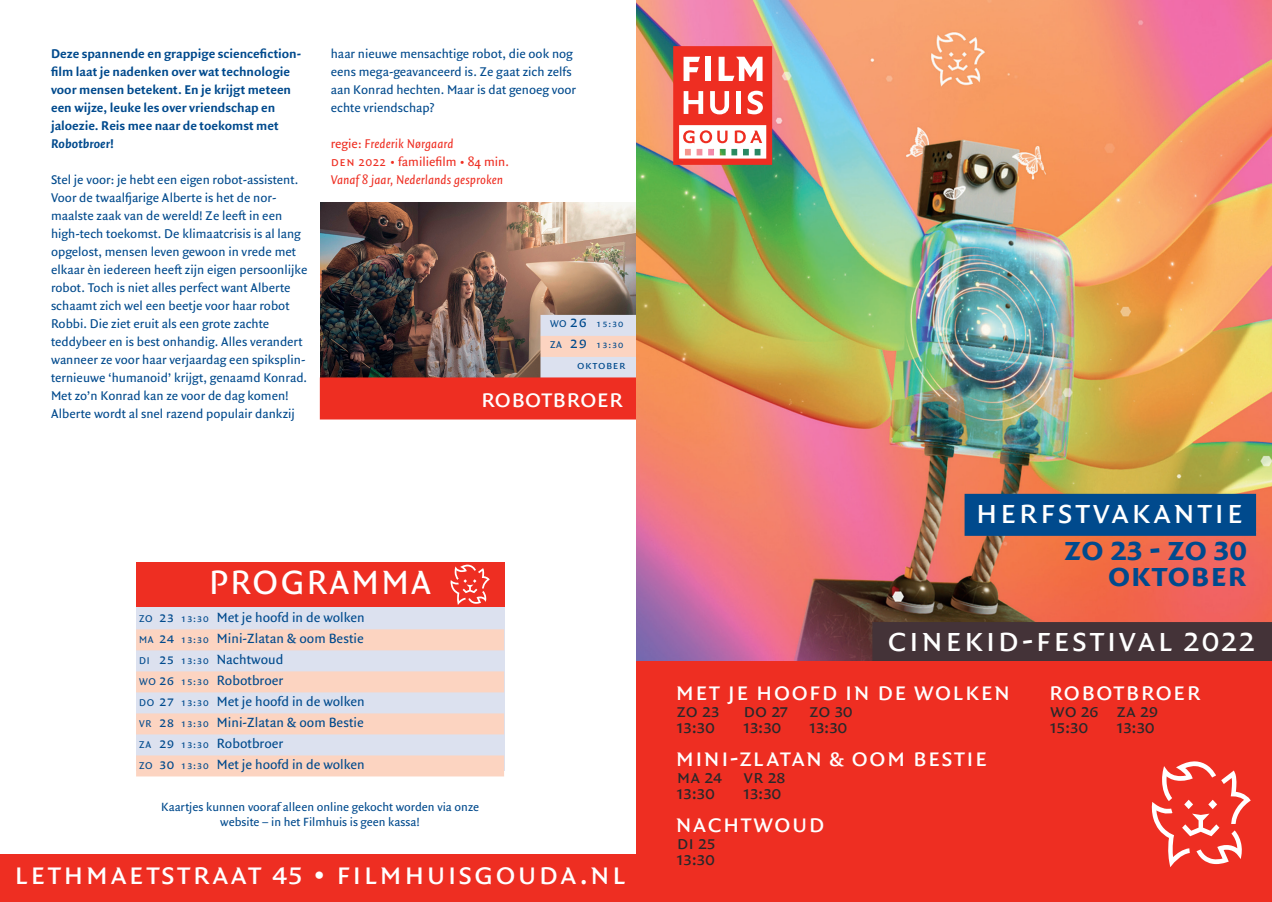
<style>
.page{position:relative;width:1272px;height:902px;background:#fff}
.page>*{position:absolute;margin:0;border:0;box-sizing:border-box;transform-origin:0 0}
.t1{font:36px "Quadraat Sans OT";letter-spacing:.05em;color:#fff}
.t2{font:36px/25.5px "Quadraat Sans OT Bld";color:#004a8d;text-align:right}
.t3{font:33px "Quadraat Sans OT";letter-spacing:.05em;color:#fff}
.t4{font:27px "Quadraat Sans OT";letter-spacing:.03em;color:#fff}
.t5{font:19.5px/16.5px "Quadraat Sans OT";color:#29282a}
.t6{font:14.25px/21px "Quadraat Sans OT";color:#004a8d}
.t7{font:13.5px/18px "Quadraat Sans OT";color:#004a8d}
.t8{font:13.5px/18px "Quadraat Sans OT Bld";color:#004a8d}
.t9{font:italic 13.5px/18px "Quadraat Sans OT";color:#ee2e22}
.t10{font:13.5px "Quadraat Sans OT";letter-spacing:.01em;color:#ee2e22}
.t11{font:13.5px "Quadraat Sans OT Bld Ita";color:#004a8d}
.t12{font:12.75px/15px "Quadraat Sans OT";color:#004a8d;text-align:center}
.t13{font:12px "Quadraat Sans OT";color:#004a8d}
.t14{font:10.5px/21px "Quadraat Sans OT";letter-spacing:.075em;color:#004a8d}
.s1{font-family:"Quadraat Sans OT Bld"}
.s2{font-style:normal}
.s3{font-size:16.5px}
.s4{font-size:10.5px}
.s5{font-size:15px}
.s6{font-size:11.25px}
</style>
<div class="page">
<div style="left:0;top:854px;width:648px;height:47px;background:#ee2e22"></div>
<div style="left:136px;top:571px;width:368px;height:199px;background:#dce1ef"></div>
<div style="left:136px;top:629px;width:368px;height:21px;background:#fcd4c1"></div>
<div style="left:136px;top:671px;width:368px;height:21px;background:#fcd4c1"></div>
<div style="left:136px;top:713px;width:368px;height:21px;background:#fcd4c1"></div>
<div style="left:136px;top:755px;width:368px;height:21px;background:#fcd4c1"></div>
<div style="left:136px;top:562px;width:368px;height:44px;background:#ee2e22"></div>
<svg style="left:450px;top:564px;width:40px;height:41px"></svg>
<img style="left:320px;top:202px;width:316px;height:175px">
<div style="left:540px;top:315px;width:109px;height:21px;background:#dce1ef"></div>
<div style="left:540px;top:336px;width:109px;height:21px;background:#fcd4c1"></div>
<div style="left:540px;top:357px;width:109px;height:21px;background:#dce1ef"></div>
<div style="left:320px;top:377px;width:328px;height:42px;background:#ee2e22"></div>
<img style="left:636px;top:0;width:635px;height:661px">
<div style="left:872px;top:622px;width:399px;height:51px;background:#443338"></div>
<div style="left:636px;top:661px;width:635px;height:240px;background:#ee2e22"></div>
<svg style="left:673px;top:46px;width:99px;height:119px"></svg>
<div style="left:964px;top:493px;width:291px;height:42px;background:#004a8d"></div>
<svg style="left:1151px;top:761px;width:99px;height:106px"></svg>
<svg style="left:1266px;top:0;width:6px;height:5px"></svg>
<p class="t8" style="left:51px;top:45px;width:252px">Deze spannende en grappige sciencefiction&shy;film laat je nadenken over wat technologie voor mensen betekent. En je krijgt meteen een wijze, leuke les over vriendschap en jaloezie. Reis mee naar de toekomst met</p>
<p class="t11" style="left:51px;top:134px;width:64px">Robotbroer<span class="s1">!</span></p>
<p class="t7" style="left:51px;top:171px;width:258px">Stel je voor: je hebt een eigen robot-assistent.<br>Voor de twaalfjarige Alberte is het de nor&shy;maalste zaak van de wereld! Ze leeft in een high-tech toekomst. De klimaatcrisis is al lang opgelost, mensen leven gewoon in vrede met elkaar èn iedereen heeft zijn eigen persoonlijke robot. Toch is niet alles perfect want Alberte schaamt zich wel een beetje voor haar robot Robbi. Die ziet eruit als een grote zachte teddybeer en is best onhandig. Alles verandert wanneer ze voor haar verjaardag een spiksplin&shy;ternieuwe ‘humanoid’ krijgt, genaamd Konrad.<br>Met zo’n Konrad kan ze voor de dag komen!<br>Alberte wordt al snel razend populair dankzij</p>
<p class="t7" style="left:331px;top:45px;width:247px">haar nieuwe mensachtige robot, die ook nog eens mega-geavanceerd is. Ze gaat zich zelfs aan Konrad hechten. Maar is dat genoeg voor echte vriendschap?</p>
<p class="t9" style="left:331px;top:135px;width:124px"><span class="s2">regie:</span> Frederik Nørgaard<br><span class="s2">DEN</span></p>
<p class="t10" style="left:359px;top:153px;width:152px">2022 • familiefilm • 84 min.</p>
<p class="t9" style="left:331px;top:171px;width:174px">Vanaf 8 jaar, Nederlands gesproken</p>
<p class="t14" style="left:550px;top:313px;width:75px">WO <span class="s3">26</span> 15:30<br>ZA <span class="s3">29</span> 13:30</p>
<p class="t13" style="left:577px;top:357px;width:43px">OKTOBER</p>
<h3 class="t4" style="left:333px;top:379px;width:61px">RO</h3>
<h3 class="t4" style="left:511px;top:379px;width:70px">BOTBROER</h3>
<h1 class="t1" style="left:209px;top:557px;width:223px">PROGRAMMA</h1>
<p class="t6" style="left:139px;top:606px;width:227px"><span class="s4">ZO</span> <span class="s5">23</span> <span class="s6">13:30</span> Met je hoofd in de wolken<br><span class="s4">MA</span> <span class="s5">24</span> <span class="s6">13:30</span> Mini-Zlatan &amp; oom Bestie<br><span class="s4">DI</span> <span class="s5">25</span> <span class="s6">13:30</span> Nachtwoud<br><span class="s4">WO</span> <span class="s5">26</span> <span class="s6">15:30</span> Robotbroer<br><span class="s4">DO</span> <span class="s5">27</span> <span class="s6">13:30</span> Met je hoofd in de wolken<br><span class="s4">VR</span> <span class="s5">28</span> <span class="s6">13:30</span> Mini-Zlatan &amp; oom Bestie<br><span class="s4">ZA</span> <span class="s5">29</span> <span class="s6">13:30</span> Robotbroer<br><span class="s4">ZO</span> <span class="s5">30</span> <span class="s6">13:30</span> Met je hoofd in de wolken</p>
<p class="t12" style="left:161px;top:798px;width:320px">Kaartjes kunnen vooraf alleen online gekocht worden via onze website – in het Filmhuis is geen kassa!</p>
<h2 class="t3" style="left:14px;top:850px;width:607px">Lethmaetstraat 45 • filmhuisgouda.nl</h2>
<h1 class="t1" style="left:975px;top:486px;width:269px">H erfstvakantie</h1>
<h1 class="t2" style="left:1064px;top:535px;width:185px">zo 23 - zo 30 oktober</h1>
<h1 class="t1" style="left:887px;top:614px;width:369px">Cinekid-festival 2022</h1>
<h3 class="t4" style="left:675px;top:673px;width:336px">M et je hoofd in de wolken</h3>
<h3 class="t5" style="left:677px;top:701px;width:177px">ZO 23 do 27 zo 30<br>13:30</h3>
<h3 class="t4" style="left:1048px;top:673px;width:108px">ROBOTBROER</h3>
<h3 class="t5" style="left:1050px;top:701px;width:109px">WO 26 za 29<br>15:30</h3>
<h3 class="t5" style="left:743px;top:718px;width:40px">13:30</h3>
<h3 class="t5" style="left:809px;top:718px;width:40px">13:30</h3>
<h3 class="t5" style="left:1116px;top:718px;width:40px">13:30</h3>
<h3 class="t4" style="left:675px;top:739px;width:14px">MINI</h3>
<h3 class="t4" style="left:729px;top:739px;width:51px">-ZLATAN</h3>
<h3 class="t4" style="left:829px;top:739px;width:40px">&amp; OOM</h3>
<h3 class="t4" style="left:912px;top:739px;width:28px">BESTIE</h3>
<h3 class="t5" style="left:677px;top:767px;width:110px">MA 24 vr 28<br>13:30</h3>
<h3 class="t5" style="left:743px;top:784px;width:40px">13:30</h3>
<h3 class="t4" style="left:675px;top:805px;width:65px">NACHTWOUD</h3>
<h3 class="t5" style="left:677px;top:833px;width:40px">DI 25<br>13:30</h3>
</div>
